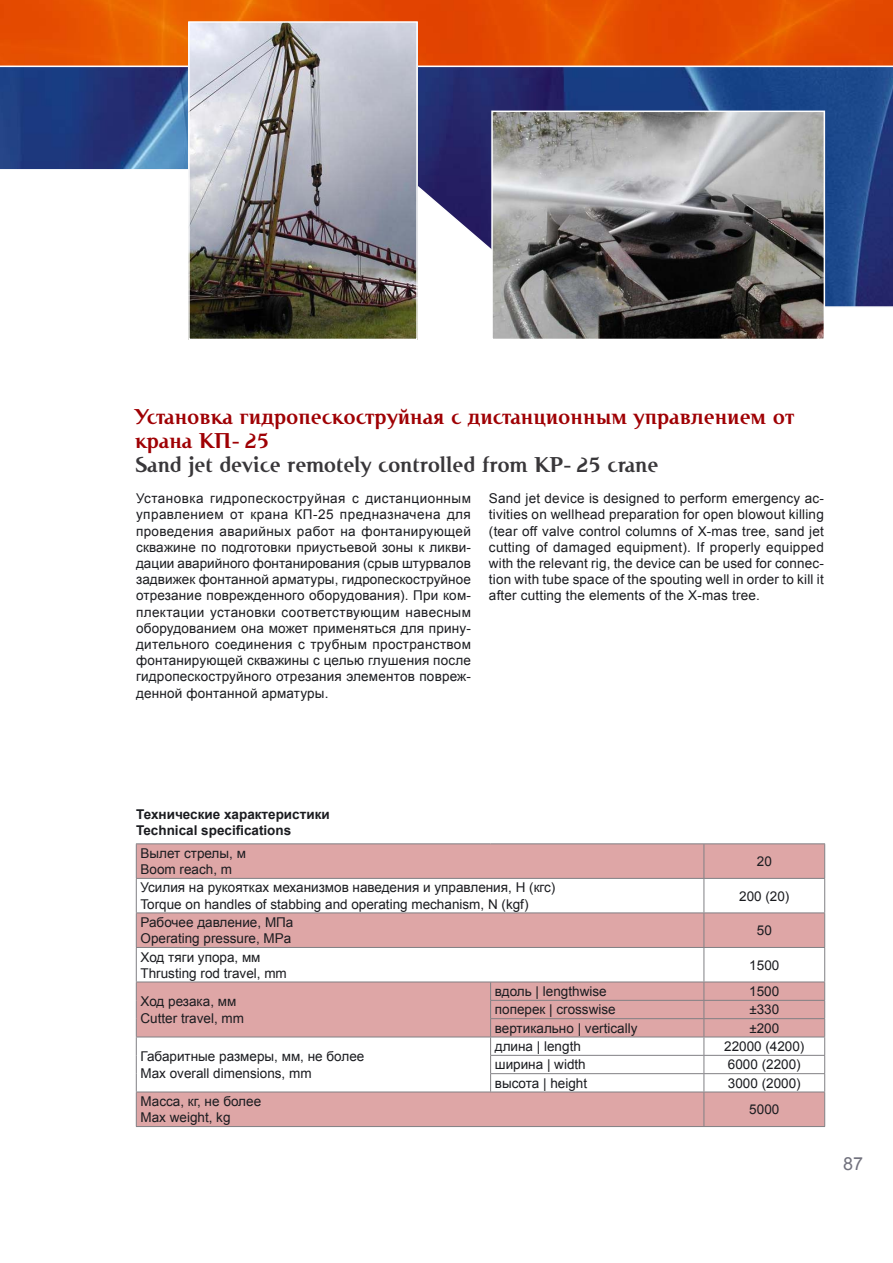
<style>
.page{position:relative;width:893px;height:1263px;background:#fff}
.page>*{position:absolute;margin:0;border:0;box-sizing:border-box;transform-origin:0 0}
.t1{font:700 22.5px/24px "Cutoff Pro";color:#9f0004}
.t2{font:700 22.5px "Cutoff Pro";color:#39373a}
.t3{font:18px "Arial";color:#71717d}
.t4{font:13.5px/16.2px "Arial";color:#1b1c20}
.t5{font:700 13.5px/16.2px "Arial";color:#1b1c20}
</style>
<div class="page">
<svg style="left:0;top:67px;width:893px;height:240px"></svg>
<svg style="left:0;top:0;width:893px;height:66px;background:#e65202"></svg>
<svg style="left:137px;top:844px;width:687px;height:282px;fill:#dea6a6"></svg>
<hr style="left:704px;top:844px;width:1px;height:34px;background:#818084">
<hr style="left:136px;top:878px;width:689px;height:1px;background:#818084">
<hr style="left:704px;top:879px;width:1px;height:33px;background:#818084">
<hr style="left:136px;top:912px;width:689px;height:1px;background:#818084">
<hr style="left:704px;top:913px;width:1px;height:34px;background:#818084">
<hr style="left:136px;top:947px;width:689px;height:1px;background:#818084">
<hr style="left:704px;top:948px;width:1px;height:33px;background:#818084">
<hr style="left:136px;top:981px;width:568px;height:1px;background:#818084">
<hr style="left:704px;top:981px;width:121px;height:1px;background:#818084">
<hr style="left:490px;top:1000px;width:214px;height:1px;background:#818084">
<hr style="left:704px;top:1000px;width:121px;height:1px;background:#818084">
<hr style="left:490px;top:1018px;width:214px;height:1px;background:#818084">
<hr style="left:704px;top:1018px;width:121px;height:1px;background:#818084">
<hr style="left:136px;top:1036px;width:568px;height:1px;background:#818084">
<hr style="left:704px;top:1036px;width:121px;height:1px;background:#818084">
<hr style="left:490px;top:1055px;width:214px;height:1px;background:#818084">
<hr style="left:704px;top:1055px;width:121px;height:1px;background:#818084">
<hr style="left:490px;top:1073px;width:214px;height:1px;background:#818084">
<svg style="left:490px;top:982px;width:1px;height:109px"></svg>
<hr style="left:704px;top:1073px;width:121px;height:1px;background:#818084">
<svg style="left:704px;top:982px;width:1px;height:109px"></svg>
<hr style="left:136px;top:1091px;width:689px;height:1px;background:#818084">
<hr style="left:704px;top:1092px;width:1px;height:34px;background:#818084">
<hr style="left:136px;top:843px;width:355px;height:1px;background:#818084">
<hr style="left:136px;top:844px;width:1px;height:34px;background:#818084">
<hr style="left:491px;top:843px;width:334px;height:1px;background:#818084">
<hr style="left:824px;top:844px;width:1px;height:34px;background:#818084">
<hr style="left:136px;top:879px;width:1px;height:33px;background:#818084">
<hr style="left:824px;top:879px;width:1px;height:33px;background:#818084">
<hr style="left:136px;top:913px;width:1px;height:34px;background:#818084">
<hr style="left:824px;top:913px;width:1px;height:34px;background:#818084">
<hr style="left:136px;top:948px;width:1px;height:34px;background:#818084">
<hr style="left:824px;top:948px;width:1px;height:34px;background:#818084">
<svg style="left:136px;top:982px;width:1px;height:109px"></svg>
<svg style="left:824px;top:982px;width:1px;height:109px"></svg>
<hr style="left:136px;top:1092px;width:1px;height:34px;background:#818084">
<hr style="left:824px;top:1092px;width:1px;height:34px;background:#818084">
<hr style="left:136px;top:1126px;width:689px;height:1px;background:#818084">
<img style="left:191px;top:24px;width:224px;height:313px">
<div style="left:188px;top:21px;width:230px;height:319px;border:2px solid #fff"></div>
<img style="left:494px;top:114px;width:328px;height:223px">
<div style="left:491px;top:111px;width:334px;height:229px;border:2px solid #fff"></div>
<h1 class="t1" style="left:135px;top:407px;width:661px">Установка гидропескоструйная с дистанционным управлением от крана КП-25</h1>
<h1 class="t2" style="left:135px;top:456px;width:525px">Sand jet device remotely controlled from KP-25 crane</h1>
<p class="t4" style="left:136px;top:490px;width:336px;text-align:justify">Установка гидропескоструйная с дистанционным управлением от крана КП-25 предназначена для проведения аварийных работ на фонтанирующей скважине по подготовки приустьевой зоны к ликви&shy;дации аварийного фонтанирования (срыв штурвалов задвижек фонтанной арматуры, гидропескоструйное отрезание поврежденного оборудования). При ком&shy;плектации установки соответствующим навесным оборудованием она может применяться для прину&shy;дительного соединения с трубным пространством фонтанирующей скважины с целью глушения после гидропескоструйного отрезания элементов повреж&shy;денной фонтанной арматуры.</p>
<p class="t4" style="left:489px;top:490px;width:336px;text-align:justify">Sand jet device is designed to perform emergency ac&shy;tivities on wellhead preparation for open blowout killing (tear off valve control columns of X-mas tree, sand jet cutting of damaged equipment). If properly equipped with the relevant rig, the device can be used for connec&shy;tion with tube space of the spouting well in order to kill it after cutting the elements of the X-mas tree.</p>
<p class="t5" style="left:136px;top:806px;width:195px">Технические характеристики<br>Technical specifications</p>
<p class="t4" style="left:141px;top:845px;width:107px">Вылет стрелы, м<br>Boom reach, m</p>
<p class="t4" style="left:757px;top:853px;width:17px">20</p>
<p class="t4" style="left:141px;top:880px;width:416px">Усилия на рукоятках механизмов наведения и управления, Н (кгс)<br>Torque on handles of stabbing and operating mechanism, N (kgf)</p>
<p class="t4" style="left:739px;top:888px;width:52px">200 (20)</p>
<p class="t4" style="left:141px;top:914px;width:154px">Рабочее давление, МПа<br>Operating pressure, MPa</p>
<p class="t4" style="left:757px;top:922px;width:17px">50</p>
<p class="t4" style="left:141px;top:949px;width:148px">Ход тяги упора, мм<br>Thrusting rod travel, mm</p>
<p class="t4" style="left:749px;top:957px;width:32px">1500</p>
<p class="t4" style="left:141px;top:993px;width:105px">Ход резака, мм<br>Cutter travel, mm</p>
<p class="t4" style="left:495px;top:983px;width:113px">вдоль | lengthwise</p>
<p class="t4" style="left:749px;top:983px;width:32px">1500</p>
<p class="t4" style="left:495px;top:1002px;width:122px">поперек | сrosswise</p>
<p class="t4" style="left:749px;top:1002px;width:31px">±330</p>
<p class="t4" style="left:495px;top:1020px;width:144px">вертикально | vertically</p>
<p class="t4" style="left:749px;top:1020px;width:31px">±200</p>
<p class="t4" style="left:141px;top:1048px;width:225px">Габаритные размеры, мм, не более<br>Max overall dimensions, mm</p>
<p class="t4" style="left:495px;top:1038px;width:88px">длина | length</p>
<p class="t4" style="left:724px;top:1038px;width:82px">22000 (4200)</p>
<p class="t4" style="left:495px;top:1056px;width:92px">ширина | width</p>
<p class="t4" style="left:728px;top:1056px;width:74px">6000 (2200)</p>
<p class="t4" style="left:495px;top:1075px;width:94px">высота | height</p>
<p class="t4" style="left:728px;top:1075px;width:74px">3000 (2000)</p>
<p class="t4" style="left:141px;top:1093px;width:122px">Масса, кг, не более<br>Max weight, kg</p>
<p class="t4" style="left:749px;top:1101px;width:32px">5000</p>
<h2 class="t3" style="left:843px;top:1153px;width:22px">87</h2>
</div>
